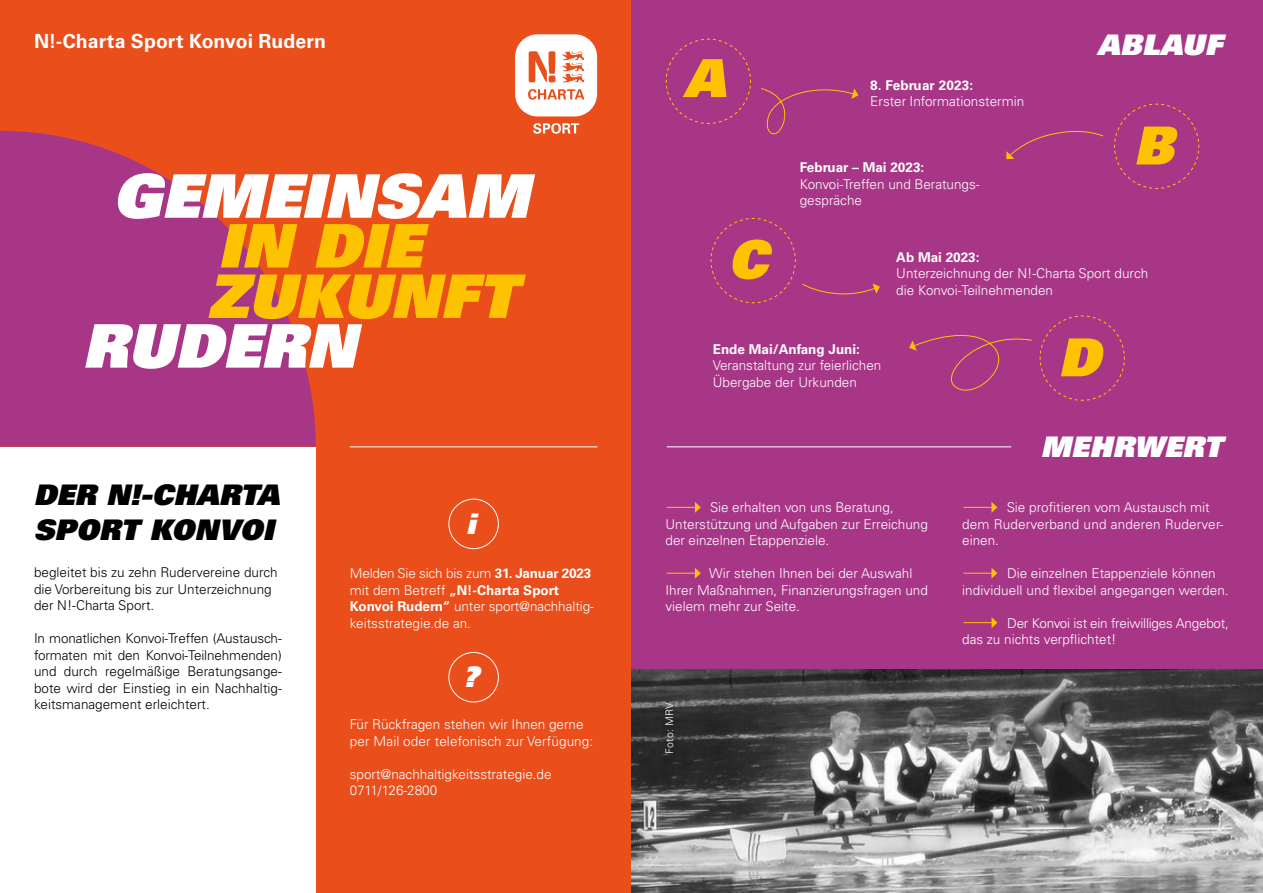
<style>
.page{position:relative;width:1263px;height:893px;background:#fff}
.page>*{position:absolute;margin:0;border:0;box-sizing:border-box;transform-origin:0 0}
.t1{font:italic 900 60.15px "Univers LT";color:#fff}
.t2{font:italic 900 60.15px/50.4px "Univers LT";color:#fdc300}
.t3{font:italic 900 52.5px "Univers LT";color:#fdc300}
.t4{font:italic 900 28.5px/34.2px "Univers LT";color:#000}
.t5{font:italic 900 28.5px "Univers LT";letter-spacing:.01em;color:#fff}
.t6{font:700 19.5px "Univers LT Pro 65";color:#fff}
.t7{font:300 13.5px/16.5px "Univers LT Pro 45";color:#fff}
.t8{font:300 13.5px/16.5px "Univers LT Pro 45";color:#000}
.t9{font:700 13.5px "Univers LT Pro 65";color:#fff}
.t10{font:300 13.5px/16.5px "Univers LT Pro 45";letter-spacing:-.02em;color:#fff}
.t11{font:300 10.5px "Univers LT Pro 45";letter-spacing:.025em;color:#fff}
.s1{font-family:"Univers LT Pro 65";font-weight:700}
.s2{font-family:"Univers LT Pro 45";font-weight:300}
</style>
<div class="page">
<div style="left:316px;top:0;width:315px;height:893px;background:#e94e1b"></div>
<div style="left:0;top:0;width:631px;height:446px;background:#e94e1b"></div>
<div style="left:631px;top:0;width:632px;height:670px;background:#a83687"></div>
<svg style="left:0;top:131px;width:316px;height:315px;fill:#a83687"></svg>
<hr style="left:350px;top:446px;width:247px;height:1px;background:#fff">
<hr style="left:667px;top:446px;width:344px;height:1px;background:#fff">
<div style="left:448px;top:499px;width:51px;height:50px;border:1px solid #fff;border-radius:50%"></div>
<div style="left:448px;top:652px;width:51px;height:50px;border:1px solid #fff;border-radius:50%"></div>
<img style="left:631px;top:670px;width:632px;height:223px">
<svg style="left:667px;top:502px;width:34px;height:11px"></svg>
<svg style="left:667px;top:568px;width:34px;height:11px"></svg>
<svg style="left:963px;top:502px;width:34px;height:11px"></svg>
<svg style="left:963px;top:568px;width:34px;height:11px"></svg>
<svg style="left:963px;top:617px;width:34px;height:11px"></svg>
<svg style="left:533px;top:123px;width:46px;height:11px"></svg>
<svg style="left:515px;top:34px;width:82px;height:83px"></svg>
<svg style="left:761px;top:88px;width:97px;height:47px"></svg>
<svg style="left:802px;top:283px;width:78px;height:12px"></svg>
<svg style="left:665px;top:38px;width:86px;height:86px"></svg>
<svg style="left:1114px;top:103px;width:85px;height:86px"></svg>
<svg style="left:1039px;top:315px;width:86px;height:86px"></svg>
<svg style="left:710px;top:218px;width:86px;height:86px"></svg>
<svg style="left:1006px;top:131px;width:98px;height:28px"></svg>
<svg style="left:909px;top:335px;width:123px;height:56px"></svg>
<h3 class="t6" style="left:34px;top:30px;width:294px">N!-Charta Sport Konvoi Rudern</h3>
<h1 class="t1" style="left:112px;top:157px;width:418px">GEMEINSAM</h1>
<h1 class="t2" style="left:207px;top:219px;width:311px">IN DIE<br>ZUKUNFT</h1>
<h1 class="t1" style="left:82px;top:306px;width:275px">RUDERN</h1>
<h3 class="t4" style="left:34px;top:477px;width:247px">DER N!-CHARTA<br>SPORT KONVOI</h3>
<p class="t8" style="left:34px;top:564px;width:245px">begleitet bis zu zehn Rudervereine durch die Vorbereitung bis zur Unterzeichnung der N!-Charta Sport.</p>
<p class="t8" style="left:34px;top:630px;width:249px;text-align:justify">In monatlichen Konvoi-Treffen (Austausch&shy;formaten mit den Konvoi-Teilnehmenden) und durch regelmäßige Beratungsange&shy;bote wird der Einstieg in ein Nachhaltig&shy;keitsmanagement erleichtert.</p>
<h3 class="t5" style="left:467px;top:505px;width:10px">i</h3>
<p class="t7" style="left:350px;top:565px;width:243px">Melden Sie sich bis zum <span class="s1">31. Januar 2023</span></p>
<p class="t9" style="left:350px;top:582px;width:211px"><span class="s2">mit dem Betreff</span> „N!-Charta Sport</p>
<p class="t7" style="left:350px;top:598px;width:246px"><span class="s1">Konvoi Rudern“</span> unter sport@nachhaltig&shy;keitsstrategie.de an.</p>
<h3 class="t5" style="left:463px;top:658px;width:17px">?</h3>
<p class="t7" style="left:350px;top:716px;width:245px">Für Rückfragen stehen wir Ihnen gerne per Mail oder telefonisch zur Verfügung:</p>
<p class="t7" style="left:350px;top:766px;width:203px">sport@nachhaltigkeitsstrategie.de<br>0711/126-2800</p>
<h2 class="t3" style="left:684px;top:44px;width:43px">A</h2>
<h2 class="t3" style="left:728px;top:225px;width:41px">C</h2>
<p class="t9" style="left:870px;top:77px;width:104px">8. Februar 2023:</p>
<p class="t7" style="left:870px;top:93px;width:155px">Erster Informationstermin</p>
<p class="t9" style="left:800px;top:159px;width:126px">Februar – Mai 2023:</p>
<p class="t7" style="left:800px;top:176px;width:181px">Konvoi-Treffen und Beratungs&shy;gespräche</p>
<h3 class="t5" style="left:1097px;top:26px;width:126px">ABLAUF</h3>
<h2 class="t3" style="left:1134px;top:111px;width:41px">B</h2>
<p class="t9" style="left:896px;top:249px;width:85px">Ab Mai 2023:</p>
<p class="t7" style="left:896px;top:265px;width:254px">Unterzeichnung der N!-Charta Sport durch die Konvoi-Teilnehmenden</p>
<p class="t9" style="left:713px;top:341px;width:149px">Ende Mai/Anfang Juni:</p>
<p class="t7" style="left:713px;top:357px;width:170px">Veranstaltung zur feierlichen<br>Übergabe der Urkunden</p>
<p class="t7" style="left:665px;top:499px;width:264px;text-indent:44px">Sie erhalten von uns Beratung,<br>Unterstützung und Aufgaben zur Erreichung der einzelnen Etappenziele.</p>
<p class="t7" style="left:665px;top:565px;width:264px;text-indent:43px">Wir stehen Ihnen bei der Auswahl<br>Ihrer Maßnahmen, Finanzierungsfragen und vielem mehr zur Seite.</p>
<p class="t11" style="left:663px;top:754px;width:53px;rotate:-90deg">Foto: MRV</p>
<h2 class="t3" style="left:1058px;top:323px;width:43px">D</h2>
<h3 class="t5" style="left:1041px;top:428px;width:183px">MEHRWERT</h3>
<p class="t7" style="left:962px;top:499px;width:262px;text-indent:44px">Sie profitieren vom Austausch mit dem Ruderverband und anderen Ruderver&shy;einen.</p>
<p class="t7" style="left:962px;top:565px;width:268px;text-indent:45px">Die einzelnen Etappenziele können individuell und flexibel angegangen werden.</p>
<p class="t10" style="left:962px;top:615px;width:268px;text-indent:45px">Der Konvoi ist ein freiwilliges Angebot, das zu nichts verpflichtet!</p>
</div>
